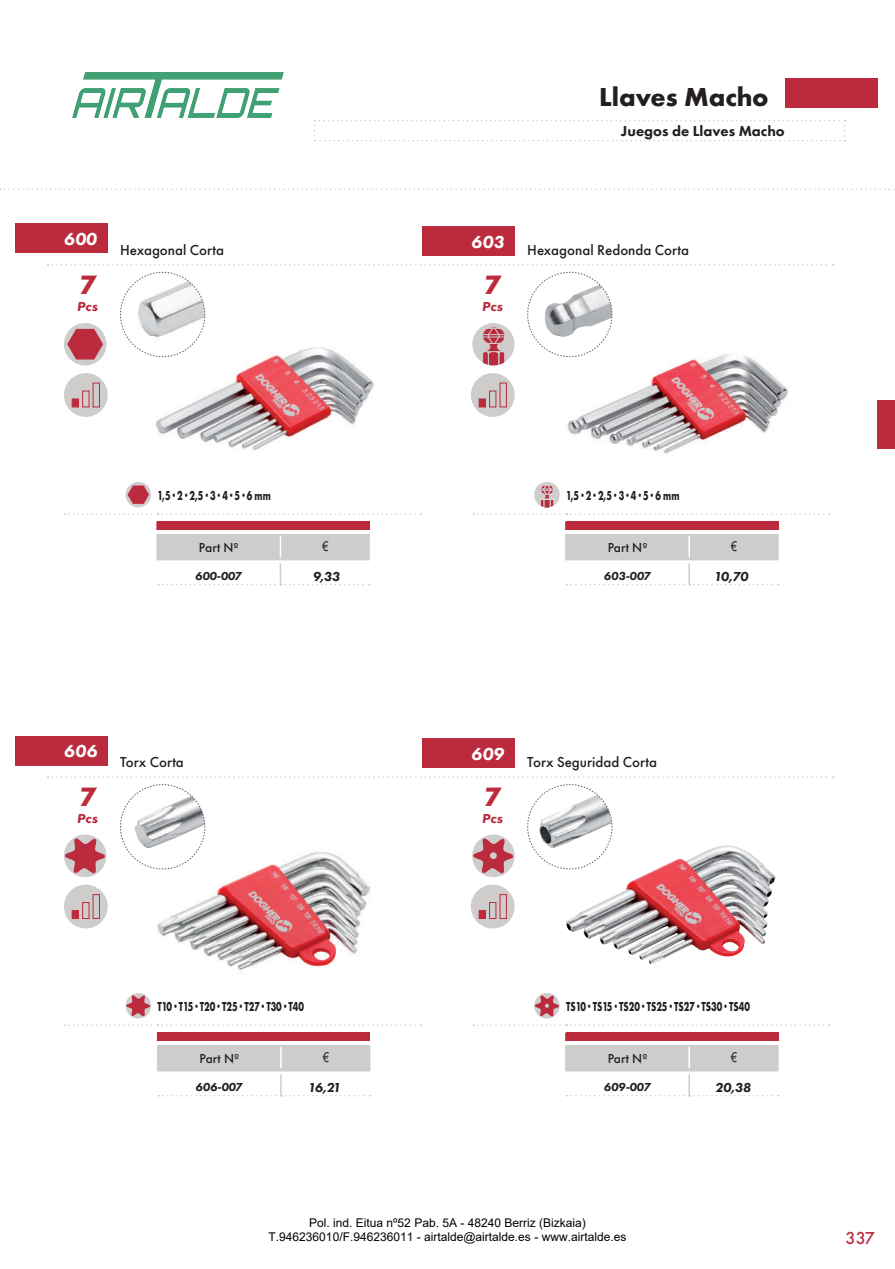
<style>
.page{position:relative;width:895px;height:1269px;background:#fff}
.page>*{position:absolute;margin:0;border:0;box-sizing:border-box;transform-origin:0 0}
.t1{font:italic 700 27.6px "Futura PT";color:#bb2b3d;scale:1.08 1}
.t2{font:700 27px "Futura PT";color:#231f20}
.t3{font:italic 800 18px "Futura PT";letter-spacing:.025em;color:#fff}
.t4{font:500 18px "Futura PT";color:#bb2b3d}
.t5{font:500 15px "Futura PT";color:#231f20}
.t6{font:800 15px "Futura PT";color:#231f20}
.t7{font:700 13.5px "Futura PT";color:#231f20;scale:.69 1}
.t8{font:500 13.5px "Futura PT";color:#231f20}
.t9{font:italic 800 13.5px "Futura PT";letter-spacing:-.035em;color:#231f20}
.t10{font:italic 800 13.5px "Futura PT";color:#bb2b3d;scale:1.08 1}
.t11{font:13.5px "Arial";color:#231f20;scale:.8 1}
.t12{font:12px/14.4px "Arial";color:#000;text-align:center}
.t13{font:italic 800 12px "Futura PT";letter-spacing:-.01em;color:#231f20}
</style>
<div class="page">
<svg style="left:314px;top:120px;width:531px;height:21px"></svg>
<div style="left:785px;top:78px;width:93px;height:29px;background:#bb2b3d"></div>
<svg style="left:0;top:188px;width:895px;height:2px"></svg>
<div style="left:878px;top:400px;width:17px;height:48px;background:#bb2b3d"></div>
<img style="left:142px;top:347px;width:232px;height:142px">
<img style="left:157px;top:851px;width:214px;height:121px">
<div style="left:64px;top:323px;width:42px;height:42px;background:#cecdcc;border-radius:50%"></div>
<svg style="left:67px;top:329px;width:36px;height:30px"></svg>
<div style="left:472px;top:323px;width:43px;height:42px;background:#cecdcc;border-radius:50%"></div>
<svg style="left:482px;top:326px;width:23px;height:39px"></svg>
<svg style="left:64px;top:834px;width:42px;height:43px"></svg>
<svg style="left:65px;top:837px;width:40px;height:37px"></svg>
<div style="left:471px;top:884px;width:44px;height:44px;background:#cecdcc;border-radius:50%"></div>
<div style="left:479px;top:910px;width:7px;height:8px;background:#bb2b3d"></div>
<svg style="left:489px;top:894px;width:18px;height:25px"></svg>
<div style="left:64px;top:884px;width:44px;height:44px;background:#cecdcc;border-radius:50%"></div>
<div style="left:72px;top:910px;width:7px;height:8px;background:#bb2b3d"></div>
<svg style="left:82px;top:894px;width:18px;height:25px"></svg>
<svg style="left:472px;top:834px;width:43px;height:43px"></svg>
<svg style="left:473px;top:837px;width:40px;height:37px"></svg>
<div style="left:490px;top:852px;width:7px;height:6px;background:#cecdcc;border-radius:50%"></div>
<div style="left:15px;top:224px;width:92px;height:29px;background:#bb2b3d"></div>
<svg style="left:48px;top:264px;width:786px;height:1px"></svg>
<div style="left:422px;top:226px;width:92px;height:29px;background:#bb2b3d"></div>
<div style="left:15px;top:736px;width:92px;height:29px;background:#bb2b3d"></div>
<svg style="left:48px;top:776px;width:786px;height:1px"></svg>
<div style="left:422px;top:738px;width:92px;height:29px;background:#bb2b3d"></div>
<svg style="left:157px;top:1032px;width:213px;height:40px;background:#cea8ac"></svg>
<hr style="left:157px;top:1044px;width:124px;height:2px;background:#cecdcc">
<hr style="left:157px;top:1068px;width:124px;height:3px;background:#cecdcc">
<hr style="left:281px;top:1044px;width:89px;height:2px;background:#cecdcc">
<hr style="left:281px;top:1068px;width:89px;height:3px;background:#cecdcc">
<hr style="left:280px;top:1074px;width:2px;height:20px;background:#cecdcc">
<svg style="left:158px;top:1094px;width:213px;height:2px"></svg>
<svg style="left:565px;top:1032px;width:213px;height:40px;background:#cea8ac"></svg>
<hr style="left:565px;top:1046px;width:2px;height:22px;background:#cecdcc">
<hr style="left:565px;top:1044px;width:124px;height:2px;background:#cecdcc">
<hr style="left:565px;top:1068px;width:124px;height:3px;background:#cecdcc">
<hr style="left:689px;top:1044px;width:89px;height:2px;background:#cecdcc">
<hr style="left:689px;top:1068px;width:89px;height:3px;background:#cecdcc">
<hr style="left:688px;top:1074px;width:2px;height:20px;background:#cecdcc">
<svg style="left:567px;top:1094px;width:212px;height:2px"></svg>
<svg style="left:65px;top:1024px;width:356px;height:1px"></svg>
<svg style="left:126px;top:992px;width:25px;height:26px"></svg>
<svg style="left:126px;top:994px;width:24px;height:22px"></svg>
<svg style="left:473px;top:1024px;width:357px;height:1px"></svg>
<svg style="left:534px;top:992px;width:26px;height:26px"></svg>
<svg style="left:535px;top:994px;width:24px;height:22px"></svg>
<svg style="left:156px;top:521px;width:214px;height:64px"></svg>
<svg style="left:565px;top:521px;width:213px;height:40px;background:#cea8ac"></svg>
<hr style="left:565px;top:535px;width:2px;height:22px;background:#cecdcc">
<hr style="left:565px;top:533px;width:124px;height:2px;background:#cecdcc">
<hr style="left:565px;top:557px;width:124px;height:3px;background:#cecdcc">
<hr style="left:689px;top:533px;width:89px;height:2px;background:#cecdcc">
<hr style="left:689px;top:557px;width:89px;height:3px;background:#cecdcc">
<hr style="left:688px;top:563px;width:2px;height:20px;background:#cecdcc">
<svg style="left:567px;top:583px;width:212px;height:2px"></svg>
<svg style="left:65px;top:513px;width:356px;height:1px"></svg>
<div style="left:126px;top:482px;width:25px;height:25px;background:#cecdcc;border-radius:50%"></div>
<svg style="left:128px;top:485px;width:21px;height:19px"></svg>
<svg style="left:473px;top:513px;width:357px;height:1px"></svg>
<div style="left:534px;top:482px;width:26px;height:25px;background:#cecdcc;border-radius:50%"></div>
<svg style="left:540px;top:483px;width:14px;height:24px"></svg>
<div style="left:64px;top:373px;width:44px;height:44px;background:#cecdcc;border-radius:50%"></div>
<div style="left:72px;top:398px;width:7px;height:9px;background:#bb2b3d;border:1px solid #bb2b3d"></div>
<svg style="left:82px;top:382px;width:18px;height:25px"></svg>
<div style="left:471px;top:373px;width:44px;height:44px;background:#cecdcc;border-radius:50%"></div>
<div style="left:479px;top:398px;width:7px;height:9px;background:#bb2b3d;border:1px solid #bb2b3d"></div>
<svg style="left:489px;top:382px;width:18px;height:25px"></svg>
<img style="left:567px;top:354px;width:221px;height:101px">
<img style="left:566px;top:845px;width:210px;height:119px">
<svg style="left:527px;top:784px;width:86px;height:85px"></svg>
<svg style="left:120px;top:784px;width:86px;height:85px"></svg>
<svg style="left:120px;top:271px;width:86px;height:86px"></svg>
<svg style="left:527px;top:271px;width:86px;height:86px"></svg>
<img style="left:73px;top:73px;width:210px;height:45px">
<h2 class="t2" style="left:599px;top:79px;width:171px">Llaves Macho</h2>
<p class="t6" style="left:621px;top:122px;width:165px">Juegos de Llaves Macho</p>
<h3 class="t3" style="left:64px;top:228px;width:34px">600</h3>
<h3 class="t3" style="left:471px;top:230px;width:35px">603</h3>
<h1 class="t1" style="left:78px;top:268px;width:18px">7</h1>
<p class="t10" style="left:77px;top:298px;width:21px">Pcs</p>
<p class="t5" style="left:120px;top:241px;width:105px">Hexagonal Corta</p>
<p class="t5" style="left:527px;top:241px;width:163px">Hexagonal Redonda Corta</p>
<h1 class="t1" style="left:483px;top:268px;width:18px">7</h1>
<p class="t10" style="left:482px;top:298px;width:21px">Pcs</p>
<p class="t7" style="left:157px;top:486px;width:166px">1,5 · 2 · 2,5 · 3 · 4 · 5 · 6 mm</p>
<p class="t7" style="left:566px;top:486px;width:166px">1,5 · 2 · 2,5 · 3 · 4 · 5 · 6 mm</p>
<p class="t8" style="left:199px;top:539px;width:41px">Part Nº</p>
<p class="t11" style="left:322px;top:537px;width:9px">€</p>
<p class="t13" style="left:195px;top:569px;width:48px">600-007</p>
<p class="t8" style="left:608px;top:539px;width:41px">Part Nº</p>
<p class="t11" style="left:731px;top:537px;width:9px">€</p>
<p class="t13" style="left:604px;top:569px;width:48px">603-007</p>
<p class="t9" style="left:313px;top:567px;width:29px">9,33</p>
<p class="t9" style="left:714px;top:567px;width:36px">10,70</p>
<h3 class="t3" style="left:64px;top:740px;width:35px">606</h3>
<h3 class="t3" style="left:471px;top:742px;width:34px">609</h3>
<p class="t5" style="left:120px;top:753px;width:65px">Torx Corta</p>
<p class="t5" style="left:527px;top:753px;width:131px">Torx Seguridad Corta</p>
<h1 class="t1" style="left:78px;top:780px;width:18px">7</h1>
<p class="t10" style="left:77px;top:810px;width:21px">Pcs</p>
<h1 class="t1" style="left:483px;top:780px;width:18px">7</h1>
<p class="t10" style="left:482px;top:810px;width:21px">Pcs</p>
<p class="t7" style="left:157px;top:997px;width:214px">T10 · T15 · T20 · T25 · T27 · T30 · T40</p>
<p class="t7" style="left:566px;top:997px;width:268px">TS10 · TS15 · TS20 · TS25 · TS27 · TS30 · TS40</p>
<p class="t8" style="left:199px;top:1049px;width:41px">Part Nº</p>
<p class="t11" style="left:323px;top:1048px;width:9px">€</p>
<p class="t13" style="left:195px;top:1079px;width:49px">606-007</p>
<p class="t8" style="left:608px;top:1049px;width:41px">Part Nº</p>
<p class="t11" style="left:731px;top:1048px;width:9px">€</p>
<p class="t13" style="left:604px;top:1079px;width:48px">609-007</p>
<p class="t9" style="left:308px;top:1078px;width:35px">16,21</p>
<p class="t9" style="left:715px;top:1078px;width:37px">20,38</p>
<p class="t12" style="left:269px;top:1215px;width:359px">Pol. ind. Eitua nº52 Pab. 5A - 48240 Berriz (Bizkaia)<br>T.946236010/F.946236011 - airtalde@airtalde.es - www.airtalde.es</p>
<h3 class="t4" style="left:846px;top:1226px;width:31px">337</h3>
</div>
